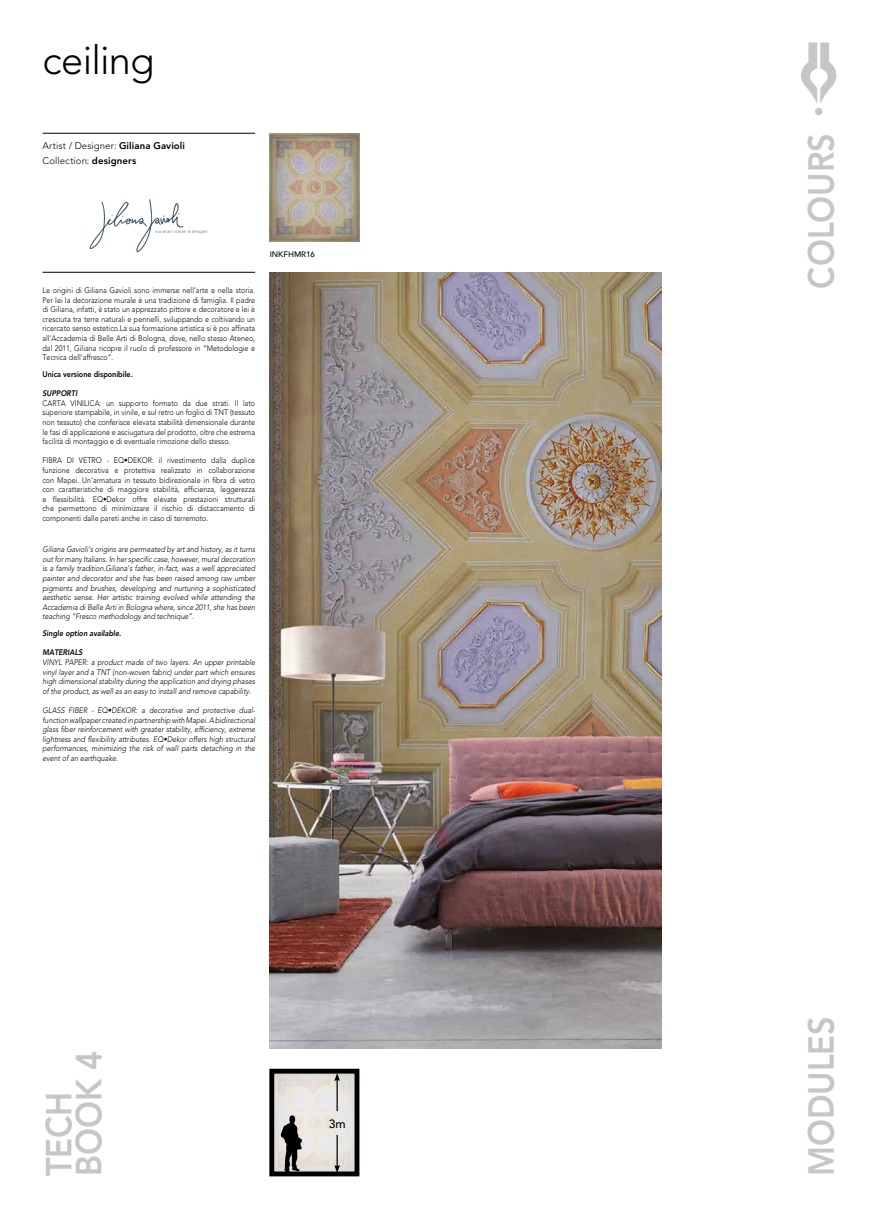
<style>
.page{position:relative;width:879px;height:1219px;background:#fff}
.page>*{position:absolute;margin:0;border:0;box-sizing:border-box;transform-origin:0 0}
.t1{font:300 39.7px "Avenir";letter-spacing:-.015em;color:#000}
.t2{font:800 36px/30px "Avenir";color:#c6c6c6;scale:.9 1}
.t3{font:500 12px "Avenir";color:#000}
.t4{font:300 9.6px/14.4px "Avenir";letter-spacing:.01em;color:#000}
.t5{font:300 8px/9.6px "Avenir";color:#000;text-align:justify;scale:.9 1}
.t6{font:italic 300 8px/9.6px "Avenir";color:#000;text-align:justify;scale:.9 1}
.t7{font:italic 800 8px "Avenir";color:#000;scale:.9 1}
.t8{font:800 8px "Avenir";color:#000;scale:.9 1}
.t9{font:500 8px "Avenir";color:#000}
.s1{font-weight:800}
</style>
<div class="page">
<svg style="left:801px;top:43px;width:36px;height:61px"></svg>
<div style="left:815px;top:108px;width:7px;height:7px;background:#c6c6c6;border-radius:50%"></div>
<hr style="left:43px;top:133px;width:212px;height:1px;background:#000">
<div style="left:269px;top:1069px;width:90px;height:107px;border:5px solid #000"></div>
<img style="left:269px;top:134px;width:90px;height:108px">
<img style="left:269px;top:272px;width:393px;height:777px">
<svg style="left:281px;top:1115px;width:21px;height:59px"></svg>
<hr style="left:336px;top:1079px;width:2px;height:32px;background:#000">
<svg style="left:334px;top:1073px;width:6px;height:8px"></svg>
<hr style="left:336px;top:1135px;width:2px;height:32px;background:#000">
<svg style="left:334px;top:1165px;width:6px;height:8px"></svg>
<hr style="left:43px;top:272px;width:212px;height:1px;background:#000">
<svg style="left:89px;top:199px;width:119px;height:53px"></svg>
<h1 class="t1" style="left:43px;top:37px;width:114px">ceiling</h1>
<p class="t4" style="left:43px;top:139px;width:144px">Artist / Designer: <span class="s1">Giliana Gavioli<br></span>Collection: <span class="s1">designers</span></p>
<p class="t5" style="left:43px;top:285px;width:238px">Le origini di Giliana Gavioli sono immerse nell’arte e nella storia.<br>Per lei la decorazione murale è una tradizione di famiglia. Il padre di Giliana, infatti, è stato un apprezzato pittore e decoratore e lei è cresciuta tra terre naturali e pennelli, sviluppando e coltivando un ricercato senso estetico.La sua formazione artistica si è poi affinata all’Accademia di Belle Arti di Bologna, dove, nello stesso Ateneo, dal 2011, Giliana ricopre il ruolo di professore in “Metodologie e Tecnica dell’affresco”.</p>
<p class="t8" style="left:43px;top:369px;width:102px">Unica versione disponibile.</p>
<p class="t7" style="left:43px;top:389px;width:40px">SUPPORTI</p>
<p class="t5" style="left:43px;top:398px;width:238px">CARTA VINILICA: un supporto formato da due strati. Il lato superiore stampabile, in vinile, e sul retro un foglio di TNT (tessuto non tessuto) che conferisce elevata stabilità dimensionale durante le fasi di applicazione e asciugatura del prodotto, oltre che estrema facilità di montaggio e di eventuale rimozione dello stesso.</p>
<p class="t5" style="left:43px;top:456px;width:238px">FIBRA DI VETRO - EQ•DEKOR: il rivestimento dalla duplice funzione decorativa e protettiva realizzato in collaborazione con Mapei. Un’armatura in tessuto bidirezionale in fibra di vetro con caratteristiche di maggiore stabilità, efficienza, leggerezza e flessibilità. EQ•Dekor offre elevate prestazioni strutturali che permettono di minimizzare il rischio di distaccamento di componenti dalle pareti anche in caso di terremoto.</p>
<p class="t6" style="left:43px;top:545px;width:238px">Giliana Gavioli’s origins are permeated by art and history, as it turns out for many Italians. In her specific case, however, mural decoration is a family tradition.Giliana’s father, in-fact, was a well appreciated painter and decorator and she has been raised among raw umber pigments and brushes, developing and nurturing a sophisticated aesthetic sense. Her artistic training evolved while attending the Accademia di Belle Arti in Bologna where, since 2011, she has been teaching “Fresco methodology and technique”.</p>
<p class="t7" style="left:43px;top:629px;width:89px">Single option available.</p>
<p class="t7" style="left:43px;top:648px;width:46px">MATERIALS</p>
<p class="t6" style="left:43px;top:657px;width:238px">VINYL PAPER: a product made of two layers. An upper printable vinyl layer and a TNT (non-woven fabric) under part which ensures high dimensional stability during the application and drying phases of the product, as well as an easy to install and remove capability.</p>
<p class="t6" style="left:43px;top:705px;width:238px">GLASS FIBER - EQ•DEKOR: a decorative and protective dual&shy;function wallpaper created in partnership with Mapei. A bidirectional glass fiber reinforcement with greater stability, efficiency, extreme lightness and flexibility attributes. EQ•Dekor offers high structural performances, minimizing the risk of wall parts detaching in the event of an earthquake.</p>
<p class="t9" style="left:270px;top:248px;width:47px">INKFHMR16</p>
<h2 class="t2" style="left:44px;top:1176px;width:141px;rotate:-90deg">TECH<br>BOOK 4</h2>
<h3 class="t3" style="left:329px;top:1113px;width:18px">3m</h3>
<h2 class="t2" style="left:806px;top:289px;width:174px;rotate:-90deg">COLOURS</h2>
<h2 class="t2" style="left:806px;top:1176px;width:179px;rotate:-90deg">MODULES</h2>
</div>
